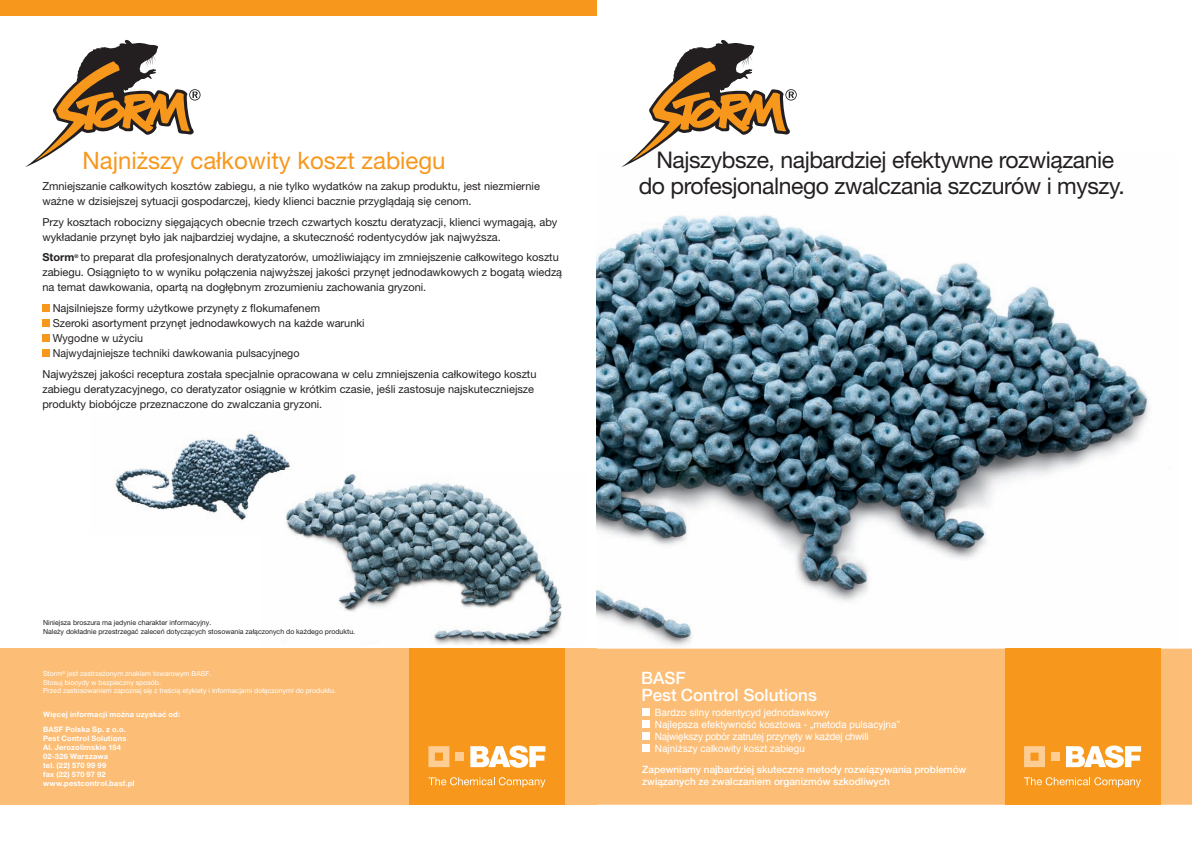
<style>
.page{position:relative;width:1192px;height:844px;background:#fff}
.page>*{position:absolute;margin:0;border:0;box-sizing:border-box;transform-origin:0 0}
.t1{font:24px "Helvetica Neue LT Pro";color:#f7981d}
.t2{font:23px/26px "Helvetica Neue LT Pro";letter-spacing:-.02em;color:#231f20;text-align:center}
.t3{font:500 17px/17px "Helvetica Neue LT Pro";color:#fff}
.t4{font:11px/15px "Helvetica Neue LT Pro";color:#231f20}
.t5{font:10px/12px "Helvetica";color:#fff}
.t6{font:500 10px/12px "Helvetica Neue LT Pro";color:#fff}
.t7{font:700 7.5px/9px "Helvetica Neue LT Pro";letter-spacing:.025em;color:#fff}
.t8{font:7px/8.4px "Helvetica Neue LT Pro";color:#fff}
.t9{font:7px/8.4px "Helvetica Neue LT Pro";color:#231f20}
.s1{font-weight:700}
</style>
<div class="page">
<img style="left:293px;top:473px;width:269px;height:171px">
<img style="left:115px;top:434px;width:133px;height:86px">
<img style="left:248px;top:431px;width:43px;height:42px">
<img style="left:248px;top:473px;width:13px;height:35px">
<img style="left:261px;top:470px;width:82px;height:63px">
<img style="left:596px;top:215px;width:554px;height:432px">
<div style="left:0;top:0;width:596px;height:16px;background:#f7981d"></div>
<div style="left:42px;top:304px;width:8px;height:8px;background:#f7981d"></div>
<div style="left:42px;top:319px;width:8px;height:8px;background:#f7981d"></div>
<div style="left:42px;top:334px;width:8px;height:8px;background:#f7981d"></div>
<div style="left:42px;top:349px;width:8px;height:8px;background:#f7981d"></div>
<div style="left:596px;top:648px;width:595px;height:156px;background:#fcbe76"></div>
<div style="left:0;top:648px;width:596px;height:156px;background:#fcbe76"></div>
<div style="left:1004px;top:648px;width:156px;height:156px;background:#f7981d"></div>
<svg style="left:1066px;top:745px;width:74px;height:22px"></svg>
<svg style="left:1024px;top:746px;width:20px;height:20px"></svg>
<div style="left:1051px;top:752px;width:8px;height:8px;background:#fdcd94"></div>
<svg style="left:1024px;top:777px;width:116px;height:10px"></svg>
<div style="left:409px;top:648px;width:156px;height:156px;background:#f7981d"></div>
<svg style="left:470px;top:745px;width:75px;height:22px"></svg>
<svg style="left:428px;top:746px;width:21px;height:20px"></svg>
<div style="left:456px;top:752px;width:8px;height:8px;background:#fdcd94"></div>
<svg style="left:428px;top:777px;width:117px;height:10px"></svg>
<div style="left:642px;top:708px;width:7px;height:7px;background:#fff"></div>
<div style="left:642px;top:720px;width:7px;height:7px;background:#fff"></div>
<div style="left:642px;top:732px;width:7px;height:7px;background:#fff"></div>
<div style="left:642px;top:744px;width:7px;height:7px;background:#fff"></div>
<svg style="left:25px;top:40px;width:175px;height:127px"></svg>
<svg style="left:621px;top:40px;width:175px;height:127px"></svg>
<h1 class="t1" style="left:82px;top:146px;width:364px">Najniższy całkowity koszt zabiegu</h1>
<p class="t4" style="left:42px;top:178px;width:499px">Zmniejszanie całkowitych kosztów zabiegu, a nie tylko wydatków na zakup produktu, jest niezmiernie ważne w dzisiejszej sytuacji gospodarczej, kiedy klienci bacznie przyglądają się cenom.</p>
<p class="t4" style="left:42px;top:214px;width:516px">Przy kosztach robocizny sięgających obecnie trzech czwartych kosztu deratyzacji, klienci wymagają, aby wykładanie przynęt było jak najbardziej wydajne, a skuteczność rodentycydów jak najwyższa.</p>
<p class="t4" style="left:42px;top:249px;width:521px"><span class="s1">Storm</span><sup>®</sup> to preparat dla profesjonalnych deratyzatorów, umożliwiający im zmniejszenie całkowitego kosztu zabiegu. Osiągnięto to w wyniku połączenia najwyższej jakości przynęt jednodawkowych z bogatą wiedzą na temat dawkowania, opartą na dogłębnym zrozumieniu zachowania gryzoni.</p>
<p class="t4" style="left:53px;top:300px;width:313px">Najsilniejsze formy użytkowe przynęty z flokumafenem<br>Szeroki asortyment przynęt jednodawkowych na każde warunki Wygodne w użyciu<br>Najwydajniejsze techniki dawkowania pulsacyjnego</p>
<p class="t4" style="left:42px;top:366px;width:495px">Najwyższej jakości receptura została specjalnie opracowana w celu zmniejszenia całkowitego kosztu zabiegu deratyzacyjnego, co deratyzator osiągnie w krótkim czasie, jeśli zastosuje najskuteczniejsze produkty biobójcze przeznaczone do zwalczania gryzoni.</p>
<h2 class="t2" style="left:638px;top:147px;width:487px">Najszybsze, najbardziej efektywne rozwiązanie do profesjonalnego zwalczania szczurów i myszy.</h2>
<p class="t9" style="left:43px;top:618px;width:313px">Niniejsza broszura ma jedynie charakter informacyjny.<br>Należy dokładnie przestrzegać zaleceń dotyczących stosowania załączonych do każdego produktu.</p>
<p class="t8" style="left:43px;top:669px;width:294px">Storm<sup>®</sup> jest zastrzeżonym znakiem towarowym BASF.<br>Stosuj biocydy w bezpieczny sposób.<br>Przed zastosowaniem zapoznaj się z treścią etykiety i informacjami dołączonymi do produktu.</p>
<p class="t7" style="left:43px;top:706px;width:138px;line-height:14.7px">Więcej informacji można uzyskać od:<br>BASF Polska Sp. z o.o.</p>
<p class="t7" style="left:43px;top:732px;width:93px">Pest Control Solutions<br>Al. Jerozolimskie 154<br>02-326 Warszawa<br>tel. (22) 570 99 99<br>fax (22) 570 97 92 www.pestcontrol.basf.pl</p>
<h3 class="t3" style="left:641px;top:668px;width:177px">BASF<br>Pest Control Solutions</h3>
<p class="t5" style="left:655px;top:706px;width:247px">Bardzo silny rodentycyd jednodawkowy<br>Najlepsza efektywność kosztowa - „metoda pulsacyjna” Największy pobór zatrutej przynęty w każdej chwili Najniższy całkowity koszt zabiegu</p>
<p class="t6" style="left:642px;top:763px;width:326px">Zapewniamy najbardziej skuteczne metody rozwiązywania problemów związanych ze zwalczaniem organizmów szkodliwych</p>
</div>
